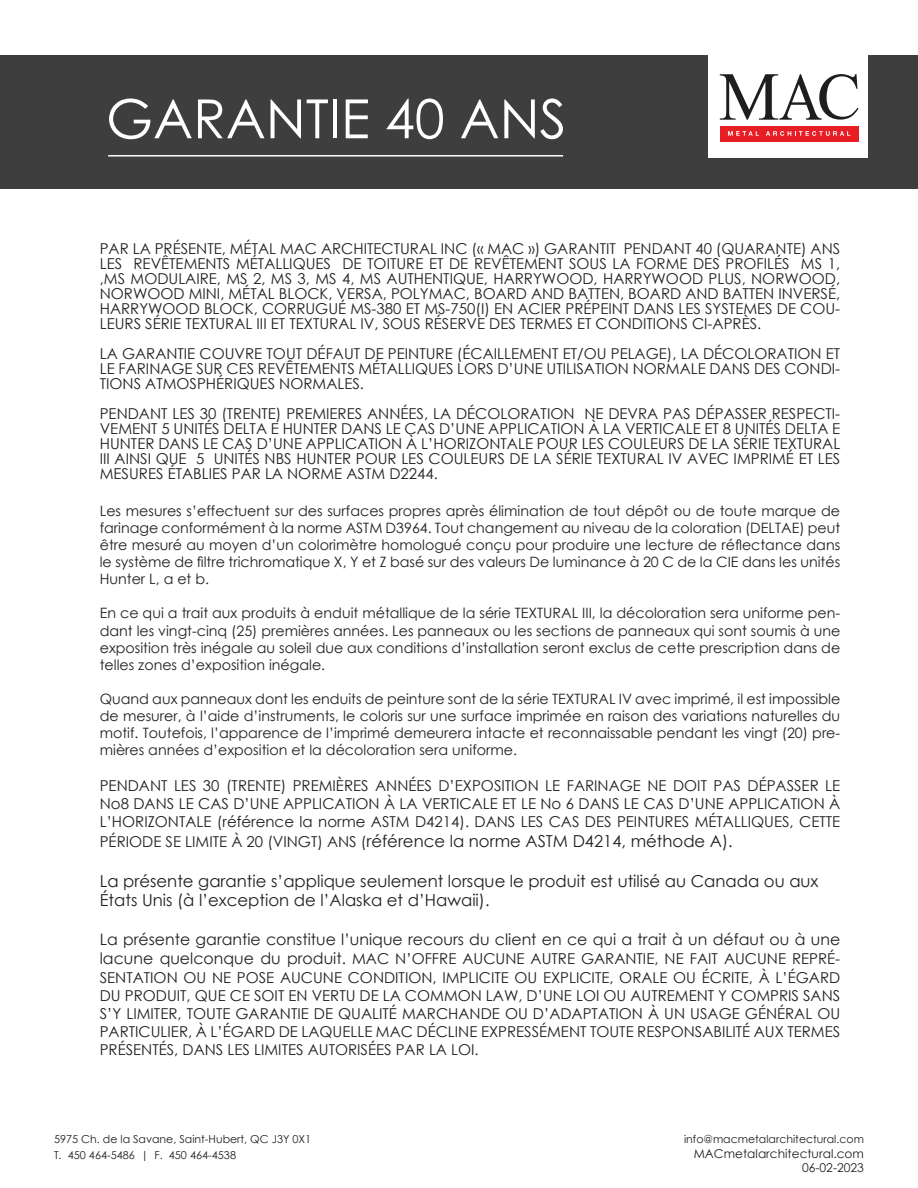
<style>
.page{position:relative;width:918px;height:1188px;background:#fff}
.page>*{position:absolute;margin:0;border:0;box-sizing:border-box;transform-origin:0 0}
.t1{font:54px "Century Gothic";color:#fff}
.t2{font:16.5px/19.8px "Century Gothic";color:#231f20}
.t3{font:15.75px "Century Gothic";color:#231f20}
.t4{font:15px/15px "Century Gothic";color:#231f20;text-align:justify}
.t5{font:14.25px/17.1px "Century Gothic";color:#231f20;text-align:justify}
.t6{font:12.15px/14.5px "Century Gothic";color:#231f20;text-align:right}
.t7{font:10.95px/15.8px "Century Gothic";color:#231f20}
.s1{font-size:15px}
.s2{font-size:15.75px}
</style>
<div class="page">
<div style="left:0;top:55px;width:918px;height:134px;background:#3e3e3f"></div>
<hr style="left:108px;top:155px;width:455px;height:2px;background:#fff">
<div style="left:709px;top:0;width:159px;height:157px;background:#fff"></div>
<svg style="left:720px;top:74px;width:138px;height:46px"></svg>
<div style="left:720px;top:126px;width:138px;height:15px;background:#e71e24"></div>
<svg style="left:728px;top:131px;width:31px;height:5px"></svg>
<svg style="left:766px;top:131px;width:84px;height:5px"></svg>
<h1 class="t1" style="left:106px;top:96px;width:462px">GARANTIE 40 ANS</h1>
<p class="t4" style="left:100px;top:242px;width:742px">PAR LA PRÉSENTE, MÉTAL MAC ARCHITECTURAL INC (« MAC ») GARANTIT PENDANT 40 (QUARANTE) ANS LES REVÊTEMENTS MÉTALLIQUES DE TOITURE ET DE REVÊTEMENT SOUS LA FORME DES PROFILÉS MS 1, ,MS MODULAIRE, MS 2, MS 3, MS 4, MS AUTHENTIQUE, HARRYWOOD, HARRYWOOD PLUS, NORWOOD, NORWOOD MINI, MÉTAL BLOCK, VERSA, POLYMAC, BOARD AND BATTEN, BOARD AND BATTEN INVERSÉ, HARRYWOOD BLOCK, CORRUGUÉ MS-380 ET MS-750(I) EN ACIER PRÉPEINT DANS LES SYSTEMES DE COU-LEURS SÉRIE TEXTURAL III ET TEXTURAL IV, SOUS RÉSERVE DES TERMES ET CONDITIONS CI-APRÈS.</p>
<p class="t4" style="left:100px;top:347px;width:742px">LA GARANTIE COUVRE TOUT DÉFAUT DE PEINTURE (ÉCAILLEMENT ET/OU PELAGE), LA DÉCOLORATION ET LE FARINAGE SUR CES REVÊTEMENTS MÉTALLIQUES LORS D’UNE UTILISATION NORMALE DANS DES CONDI-TIONS ATMOSPHÉRIQUES NORMALES.</p>
<p class="t4" style="left:100px;top:407px;width:742px">PENDANT LES 30 (TRENTE) PREMIERES ANNÉES, LA DÉCOLORATION NE DEVRA PAS DÉPASSER RESPECTI-VEMENT 5 UNITÉS DELTA E HUNTER DANS LE CAS D’UNE APPLICATION À LA VERTICALE ET 8 UNITÉS DELTA E HUNTER DANS LE CAS D’UNE APPLICATION À L’HORIZONTALE POUR LES COULEURS DE LA SÉRIE TEXTURAL III AINSI QUE 5 UNITÉS NBS HUNTER POUR LES COULEURS DE LA SÉRIE TEXTURAL IV AVEC IMPRIMÉ ET LES MESURES ÉTABLIES PAR LA NORME ASTM D2244.</p>
<p class="t5" style="left:100px;top:503px;width:742px">Les mesures s’effectuent sur des surfaces propres après élimination de tout dépôt ou de toute marque de farinage conformément à la norme ASTM D3964. Tout changement au niveau de la coloration (DELTAE) peut être mesuré au moyen d’un colorimètre homologué conçu pour produire une lecture de réflectance dans le système de filtre trichromatique X, Y et Z basé sur des valeurs De luminance à 20 C de la CIE dans les unités Hunter L, a et b.</p>
<p class="t5" style="left:100px;top:606px;width:742px">En ce qui a trait aux produits à enduit métallique de la série TEXTURAL III, la décoloration sera uniforme pen&shy;dant les vingt-cinq (25) premières années. Les panneaux ou les sections de panneaux qui sont soumis à une exposition très inégale au soleil due aux conditions d’installation seront exclus de cette prescription dans de telles zones d’exposition inégale.</p>
<p class="t5" style="left:100px;top:691px;width:742px">Quand aux panneaux dont les enduits de peinture sont de la série TEXTURAL IV avec imprimé, il est impossible de mesurer, à l’aide d’instruments, le coloris sur une surface imprimée en raison des variations naturelles du motif. Toutefois, l’apparence de l’imprimé demeurera intacte et reconnaissable pendant les vingt (20) pre&shy;mières années d’exposition et la décoloration sera uniforme.</p>
<p class="t4" style="left:100px;top:778px;width:742px;line-height:18px">PENDANT LES 30 (TRENTE) PREMIÈRES ANNÉES D’EXPOSITION LE FARINAGE NE DOIT PAS DÉPASSER LE No8 DANS LE CAS D’UNE APPLICATION À LA VERTICALE ET LE No 6 DANS LE CAS D’UNE APPLICATION À L’HORIZONTALE (référence la norme ASTM D4214). DANS LES CAS DES PEINTURES MÉTALLIQUES, CETTE</p>
<p class="t2" style="left:100px;top:832px;width:635px"><span class="s1">PÉRIODE SE LIMITE À 20 (VINGT) ANS (</span>référence la norme ASTM D4214, méthode A).</p>
<p class="t2" style="left:100px;top:872px;width:720px">La présente garantie s’applique seulement lorsque le produit est utilisé au Canada ou aux<br>États Unis (à l’exception de l’Alaska et d’Hawaii).</p>
<p class="t3" style="left:100px;top:933px;width:742px">La présente garantie constitue l’unique recours du client en ce qui a trait à un défaut ou à une</p>
<p class="t4" style="left:100px;top:951px;width:742px;line-height:18.1px"><span class="s2">lacune quelconque du produit.</span> MAC N’OFFRE AUCUNE AUTRE GARANTIE, NE FAIT AUCUNE REPRÉ-SENTATION OU NE POSE AUCUNE CONDITION, IMPLICITE OU EXPLICITE, ORALE OU ÉCRITE, À L’ÉGARD DU PRODUIT, QUE CE SOIT EN VERTU DE LA COMMON LAW, D’UNE LOI OU AUTREMENT Y COMPRIS SANS S’Y LIMITER, TOUTE GARANTIE DE QUALITÉ MARCHANDE OU D’ADAPTATION À UN USAGE GÉNÉRAL OU PARTICULIER, À L’ÉGARD DE LAQUELLE MAC DÉCLINE EXPRESSÉMENT TOUTE RESPONSABILITÉ AUX TERMES PRÉSENTÉS, DANS LES LIMITES AUTORISÉES PAR LA LOI.</p>
<p class="t7" style="left:54px;top:1132px;width:259px">5975 Ch. de la Savane, Saint-Hubert, QC J3Y 0X1<br>T. 450 464-5486 | F. 450 464-4538</p>
<p class="t7" style="left:684px;top:1132px;width:181px">info@macmetalarchitectural.com</p>
<p class="t6" style="left:694px;top:1147px;width:172px">MACmetalarchitectural.com<br>06-02-2023</p>
</div>
